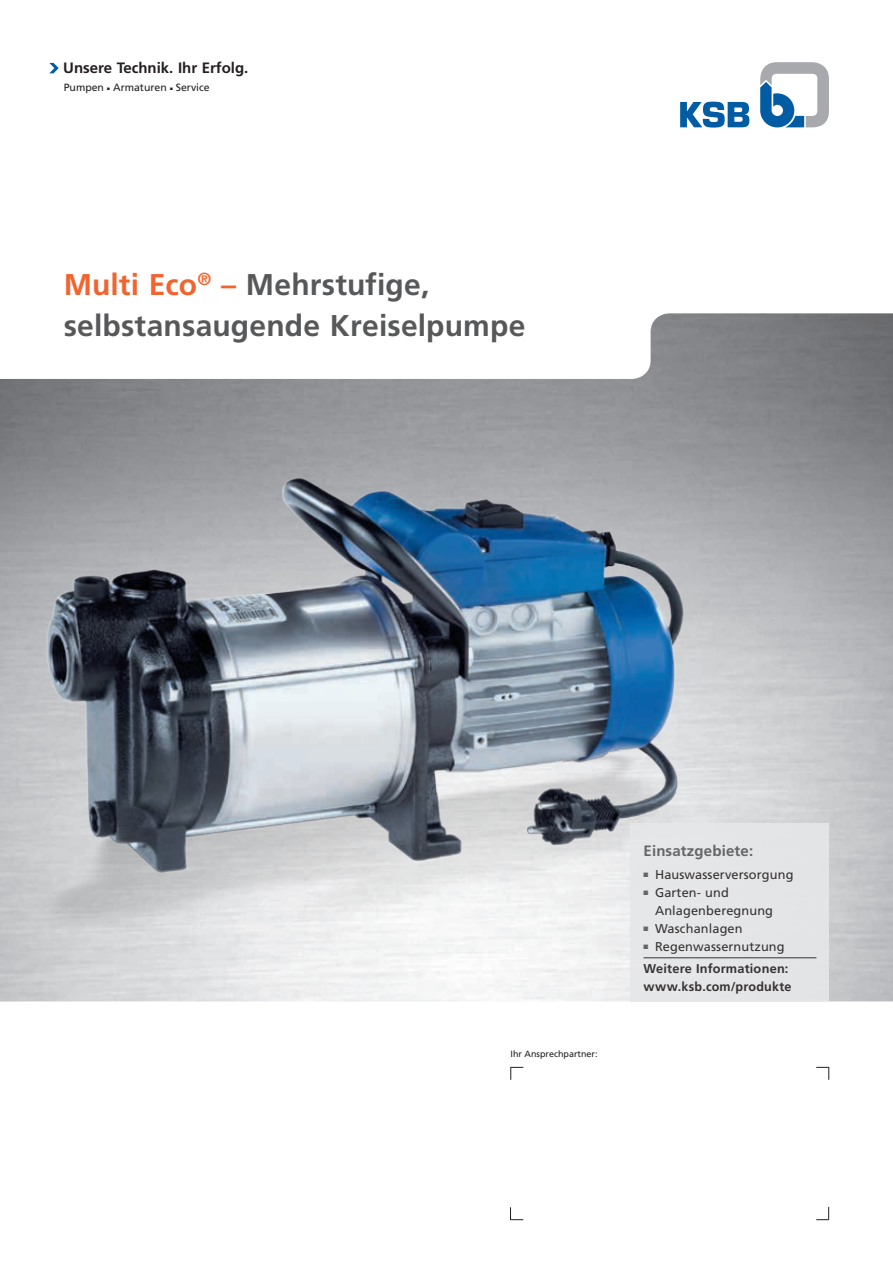
<style>
.page{position:relative;width:893px;height:1263px;background:#fff}
.page>*{position:absolute;margin:0;border:0;box-sizing:border-box;transform-origin:0 0}
.t1{font:700 30px/41.7px "Frutiger LT Pro";letter-spacing:.005em;color:#57585a}
.t2{font:700 15px "Frutiger LT Pro";color:#231f20}
.t3{font:700 15px "Frutiger LT Pro";letter-spacing:.01em;color:#57585a}
.t4{font:12.75px/18px "Frutiger LT Pro";letter-spacing:.01em;color:#231f20}
.t5{font:700 12.75px/22.2px "Frutiger LT Pro";letter-spacing:.015em;color:#231f20}
.t6{font:10.5px "Frutiger LT Pro";color:#231f20}
.t7{font:9px "Frutiger LT Pro";color:#231f20}
.s1{color:#f2642f}
.s2{color:#57585a}
.s3{font-weight:400}
</style>
<div class="page">
<img style="left:0;top:313px;width:893px;height:688px">
<svg style="left:760px;top:62px;width:69px;height:65px"></svg>
<svg style="left:680px;top:102px;width:69px;height:26px"></svg>
<svg style="left:49px;top:63px;width:10px;height:10px"></svg>
<img style="left:2px;top:430px;width:709px;height:532px">
<div style="left:631px;top:824px;width:198px;height:178px;background:#e6e7e9"></div>
<hr style="left:643px;top:957px;width:173px;height:1px;background:#231f20">
<svg style="left:510px;top:1067px;width:13px;height:13px"></svg>
<svg style="left:816px;top:1067px;width:13px;height:13px"></svg>
<svg style="left:510px;top:1207px;width:13px;height:13px"></svg>
<svg style="left:816px;top:1207px;width:13px;height:13px"></svg>
<p class="t2" style="left:63px;top:59px;width:187px">Unsere Technik. Ihr Erfolg.</p>
<p class="t6" style="left:64px;top:81px;width:147px">Pumpen ■ Armaturen ■ Service</p>
<h1 class="t1" style="left:64px;top:263px;width:463px"><span class="s1">Multi Eco</span><sup>®</sup> <span class="s1">–</span> Mehrstufige, selbstansaugende Kreiselpumpe</h1>
<p class="t7" style="left:510px;top:1049px;width:89px">Ihr Ansprechpartner:</p>
<p class="t3" style="left:643px;top:842px;width:111px">Einsatzgebiete:</p>
<p class="t4" style="left:643px;top:865px;width:151px"><span class="s2">■</span> Hauswasserversorgung</p>
<p class="t4" style="left:655px;top:883px;width:120px;text-indent:-11px"><span class="s2">■</span> Garten- und<br>Anlagenberegnung</p>
<p class="t4" style="left:643px;top:919px;width:101px"><span class="s2">■</span> Waschanlagen</p>
<p class="t5" style="left:643px;top:935px;width:146px"><span class="s2">■</span> <span class="s3">Regenwassernutzung<br></span>Weitere Informationen:</p>
<p class="t5" style="left:643px;top:975px;width:149px">www.ksb.com/produkte</p>
</div>
